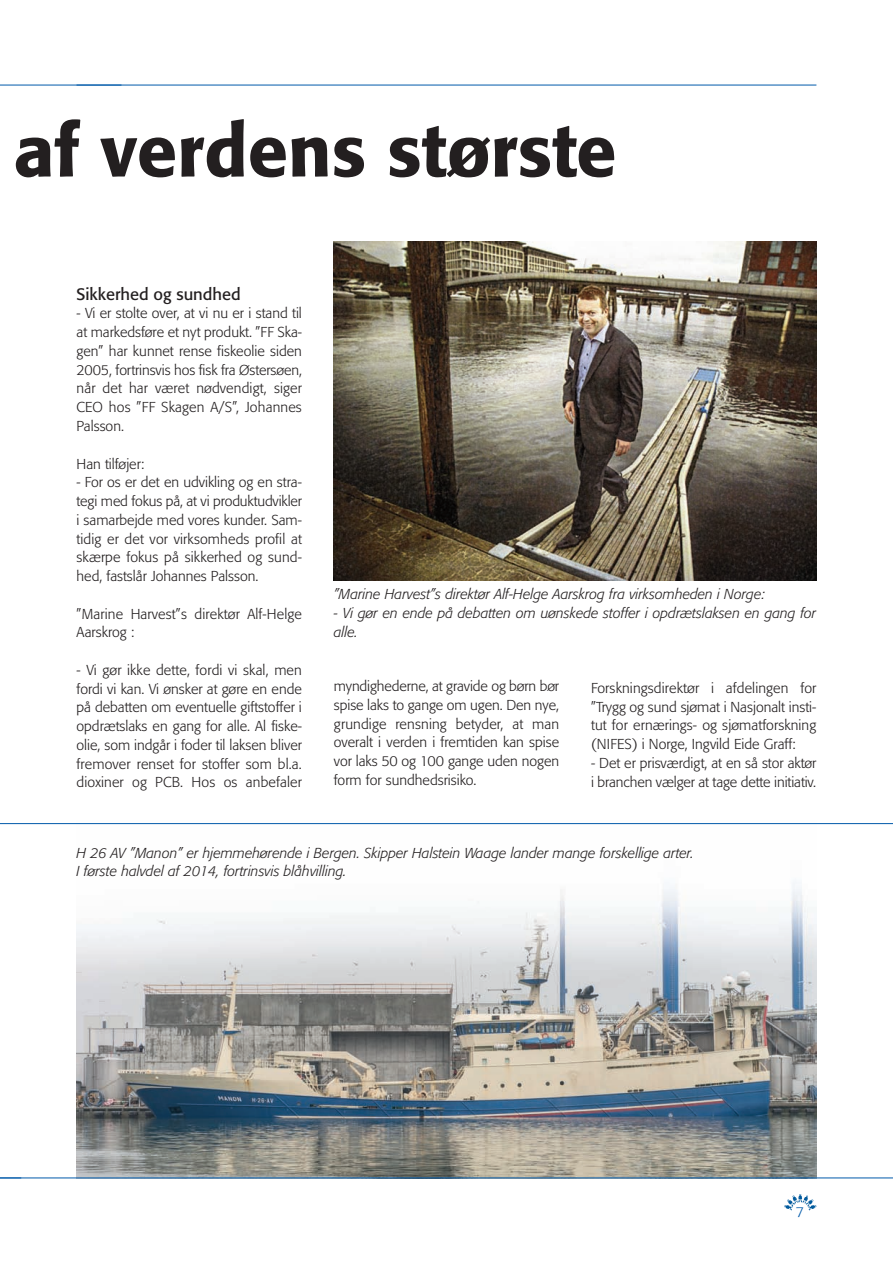
<style>
.page{position:relative;width:893px;height:1263px;background:#fff}
.page>*{position:absolute;margin:0;border:0;box-sizing:border-box;transform-origin:0 0}
.t1{font:500 72px "Formata";color:#231f20}
.t2{font:16.5px "Formata";color:#231f20}
.t3{font:300 14.25px/18.8px "Formata";color:#231f20;text-align:justify}
.t4{font:italic 300 14.25px/18.8px "Formata";color:#231f20}
.t5{font:300 14.25px "Formata";color:#015aaa}
</style>
<div class="page">
<img style="left:77px;top:824px;width:739px;height:353px">
<hr style="left:77px;top:85px;width:739px;height:1px;background:#015aaa">
<svg style="left:784px;top:1194px;width:32px;height:16px"></svg>
<hr style="left:0;top:85px;width:121px;height:1px;background:#015aaa">
<img style="left:334px;top:242px;width:482px;height:338px">
<hr style="left:0;top:823px;width:893px;height:1px;background:#015aaa">
<hr style="left:0;top:1177px;width:893px;height:1px;background:#015aaa">
<svg style="left:0;top:1177px;width:21px;height:1px"></svg>
<h1 class="t1" style="left:14px;top:120px;width:604px">af verdens største</h1>
<p class="t2" style="left:77px;top:287px;width:166px">Sikkerhed og sundhed</p>
<p class="t3" style="left:77px;top:305px;width:227px">- Vi er stolte over, at vi nu er i stand til at markedsføre et nyt produkt. ”FF Ska&shy;gen” har kunnet rense fiskeolie siden 2005, fortrinsvis hos fisk fra Østersøen, når det har været nødvendigt, siger CEO hos ”FF Skagen A/S”, Johannes Palsson.</p>
<p class="t3" style="left:77px;top:455px;width:69px">Han tilføjer:</p>
<p class="t3" style="left:77px;top:474px;width:227px">- For os er det en udvikling og en stra&shy;tegi med fokus på, at vi produktudvikler i samarbejde med vores kunder. Sam&shy;tidig er det vor virksomheds profil at skærpe fokus på sikkerhed og sund&shy;hed, fastslår Johannes Palsson.</p>
<p class="t3" style="left:77px;top:605px;width:227px">”Marine Harvest”s direktør Alf-Helge<br>Aarskrog :</p>
<p class="t3" style="left:77px;top:661px;width:227px">- Vi gør ikke dette, fordi vi skal, men fordi vi kan. Vi ønsker at gøre en ende på debatten om eventuelle giftstoffer i opdrætslaks en gang for alle. Al fiske&shy;olie, som indgår i foder til laksen bliver fremover renset for stoffer som bl.a. dioxiner og PCB. Hos os anbefaler</p>
<p class="t4" style="left:334px;top:586px;width:433px">”Marine Harvest”s direktør Alf-Helge Aarskrog fra virksomheden i Norge:</p>
<p class="t4" style="left:334px;top:605px;width:484px">- Vi gør en ende på debatten om uønskede stoffer i opdrætslaksen en gang for alle.</p>
<p class="t3" style="left:334px;top:678px;width:227px">myndighederne, at gravide og børn bør spise laks to gange om ugen. Den nye, grundige rensning betyder, at man overalt i verden i fremtiden kan spise vor laks 50 og 100 gange uden nogen form for sundhedsrisiko.</p>
<p class="t3" style="left:591px;top:680px;width:227px">Forskningsdirektør i afdelingen for ”Trygg og sund sjømat i Nasjonalt insti&shy;tut for ernærings- og sjømatforskning (NIFES) i Norge, Ingvild Eide Graff:</p>
<p class="t3" style="left:591px;top:755px;width:227px">- Det er prisværdigt, at en så stor aktør i branchen vælger at tage dette initiativ.</p>
<p class="t4" style="left:77px;top:844px;width:619px">H 26 AV ”Manon” er hjemmehørende i Bergen. Skipper Halstein Waage lander mange forskellige arter.<br>I første halvdel af 2014, fortrinsvis blåhvilling.</p>
<p class="t5" style="left:796px;top:1206px;width:10px">7</p>
</div>
